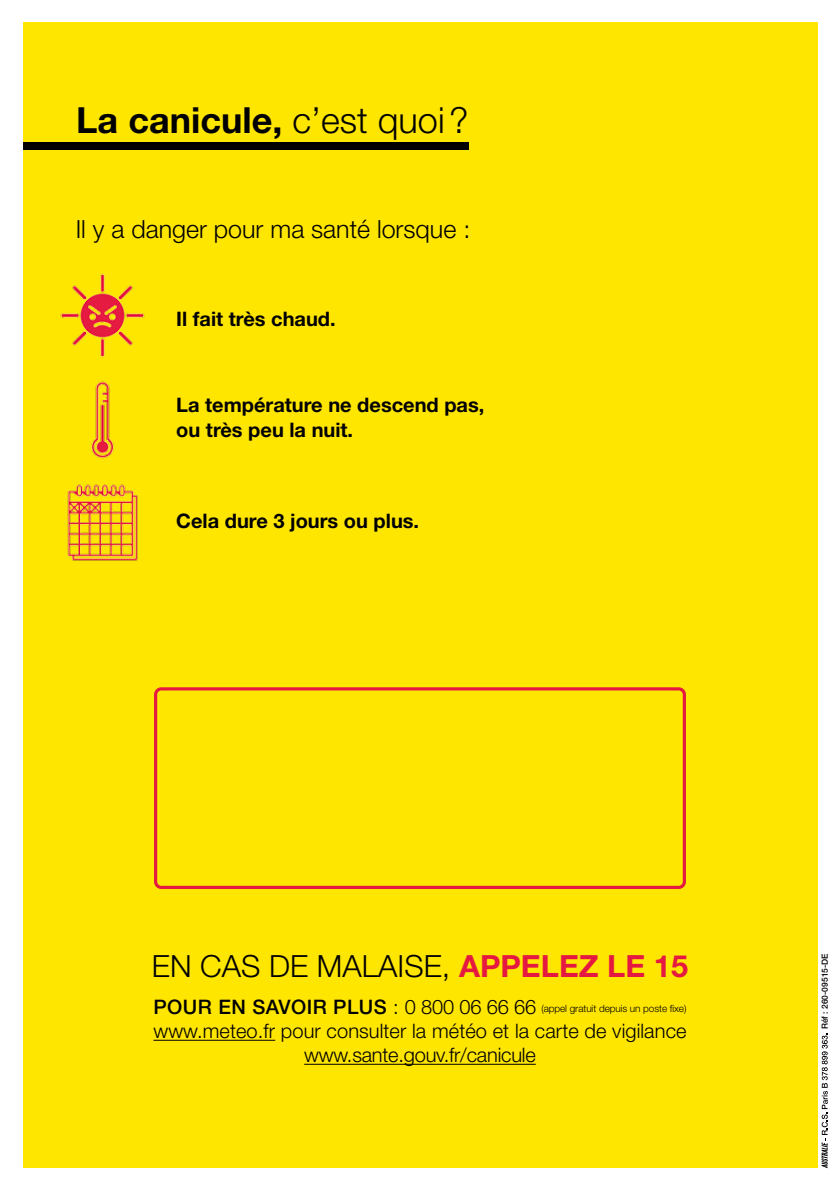
<style>
.page{position:relative;width:840px;height:1191px;background:#fff}
.page>*{position:absolute;margin:0;border:0;box-sizing:border-box;transform-origin:0 0}
.t1{font:700 36px "Helvetica Neue LT Std";color:#000}
.t2{font:300 30.6px "Helvetica Neue LT Std";color:#000}
.t3{font:300 25px "Helvetica Neue LT Std";color:#000}
.t4{font:700 20px/25px "Helvetica Neue LT Std";color:#000}
.t5{font:300 20px/24px "Helvetica Neue LT Std";letter-spacing:.005em;color:#000;text-align:center}
.t6{font:300 10px "Helvetica Neue LT Std";letter-spacing:-.01em;color:#000}
.t7{font:500 8.4px "Helvetica Neue";color:#000}
.s1{font-weight:300}
.s2{font-weight:700;color:#e51841}
.s3{font-weight:500;font-size:20px}
.s4{font-size:20px}
</style>
<div class="page">
<div style="left:23px;top:23px;width:793px;height:1145px;background:#ffe600"></div>
<div style="left:23px;top:142px;width:445px;height:7px;background:#000"></div>
<hr style="left:153px;top:1039px;width:122px;height:1px;background:#000">
<hr style="left:304px;top:1063px;width:231px;height:1px;background:#000">
<div style="left:154px;top:687px;width:531px;height:202px;border:3px solid #e51841;border-radius:6px"></div>
<svg style="left:821px;top:1033px;width:6px;height:135px"></svg>
<img style="left:60px;top:273px;width:85px;height:85px">
<img style="left:91px;top:381px;width:23px;height:78px">
<img style="left:67px;top:484px;width:71px;height:77px">
<h1 class="t1" style="left:76px;top:98px;width:393px">La canicule, <span class="s1">c’est quoi?</span></h1>
<p class="t3" style="left:76px;top:214px;width:396px">Il y a danger pour ma santé lorsque :</p>
<p class="t4" style="left:176px;top:305px;width:161px">Il fait très chaud.</p>
<p class="t4" style="left:176px;top:392px;width:309px">La température ne descend pas, ou très peu la nuit.</p>
<p class="t4" style="left:176px;top:507px;width:244px">Cela dure 3 jours ou plus.</p>
<h2 class="t2" style="left:152px;top:947px;width:537px">EN CAS DE MALAISE, <span class="s2">APPELEZ LE 15</span></h2>
<p class="t6" style="left:153px;top:1002px;width:534px"><span class="s3">POUR EN SAVOIR PLUS</span> <span class="s4">: 0 800 06 66 66</span> (appel gratuit depuis un poste fixe)</p>
<p class="t5" style="left:153px;top:1018px;width:534px">www.meteo.fr pour consulter la météo et la carte de vigilance www.sante.gouv.fr/canicule</p>
<p class="t7" style="left:819px;top:1029px;width:77px;rotate:-90deg">Réf : 260-09515-DE</p>
</div>
